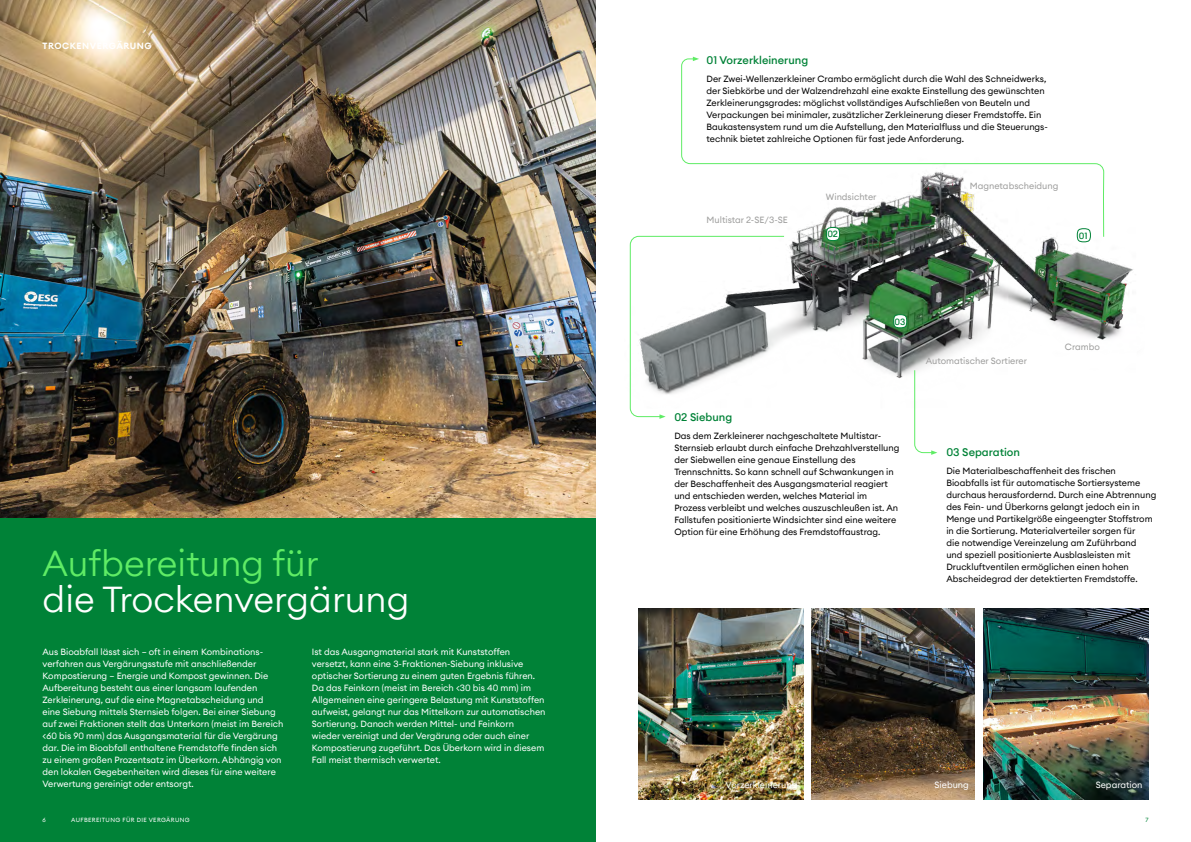
<style>
.page{position:relative;width:1191px;height:842px;background:#fff}
.page>*{position:absolute;margin:0;border:0;box-sizing:border-box;transform-origin:0 0}
.t1{font:300 36px "Euclid Circular A";color:#fff}
.t2{font:300 36px "Euclid Circular A";color:#5fec65}
.t3{font:500 11px "Euclid Circular A";color:#008237}
.t4{font:9px/12px "Euclid Circular A";color:#000}
.t5{font:9px/12px "Euclid Circular A";color:#fff}
.t6{font:9px "Euclid Circular A";color:#9d9d9c}
.t7{font:600 9px "Euclid Circular A";letter-spacing:.06em;color:#fff}
.t8{font:500 9px "Euclid Circular A";color:#008237}
.t9{font:6px "Euclid Circular A";letter-spacing:.06em;color:#fff}
.t10{font:6px "Euclid Circular A";color:#008237}
</style>
<div class="page">
<img style="left:629px;top:170px;width:504px;height:240px">
<img style="left:0;top:0;width:595px;height:519px">
<div style="left:0;top:519px;width:595px;height:323px;background:#008237"></div>
<img style="left:983px;top:609px;width:165px;height:190px">
<img style="left:638px;top:609px;width:165px;height:190px">
<img style="left:811px;top:609px;width:164px;height:190px">
<svg style="left:825px;top:237px;width:15px;height:4px"></svg>
<svg style="left:893px;top:314px;width:14px;height:15px"></svg>
<svg style="left:1076px;top:237px;width:15px;height:6px"></svg>
<svg style="left:630px;top:236px;width:154px;height:183px"></svg>
<svg style="left:681px;top:59px;width:423px;height:178px"></svg>
<svg style="left:693px;top:57px;width:6px;height:4px"></svg>
<svg style="left:914px;top:370px;width:23px;height:85px"></svg>
<p class="t7" style="left:43px;top:40px;width:111px">TROCKENVERGÄRUNG</p>
<h1 class="t2" style="left:43px;top:540px;width:278px">Aufbereitung für</h1>
<h1 class="t1" style="left:43px;top:576px;width:368px">die Trockenvergärung</h1>
<p class="t5" style="left:43px;top:646px;width:242px">Aus Bioabfall lässt sich – oft in einem Kombinations&shy;verfahren aus Vergärungsstufe mit anschließender Kompostierung – Energie und Kompost gewinnen. Die Aufbereitung besteht aus einer langsam laufenden Zerkleinerung, auf die eine Magnetabscheidung und eine Siebung mittels Sternsieb folgen. Bei einer Siebung auf zwei Fraktionen stellt das Unterkorn (meist im Bereich &lt;60 bis 90 mm) das Ausgangsmaterial für die Vergärung dar. Die im Bioabfall enthaltene Fremdstoffe finden sich zu einem großen Prozentsatz im Überkorn. Abhängig von den lokalen Gegebenheiten wird dieses für eine weitere Verwertung gereinigt oder entsorgt.</p>
<p class="t5" style="left:312px;top:646px;width:235px">Ist das Ausgangmaterial stark mit Kunststoffen versetzt, kann eine 3-Fraktionen-Siebung inklusive optischer Sortierung zu einem guten Ergebnis führen.<br>Da das Feinkorn (meist im Bereich &lt;30 bis 40 mm) im Allgemeinen eine geringere Belastung mit Kunststoffen aufweist, gelangt nur das Mittelkorn zur automatischen Sortierung. Danach werden Mittel- und Feinkorn<br>wieder vereinigt und der Vergärung oder auch einer Kompostierung zugeführt. Das Überkorn wird in diesem Fall meist thermisch verwertet.</p>
<p class="t9" style="left:43px;top:816px;width:5px">6</p>
<p class="t9" style="left:71px;top:816px;width:120px">AUFBEREITUNG FÜR DIE VERGÄRUNG</p>
<p class="t3" style="left:706px;top:53px;width:103px">01 Vorzerkleinerung</p>
<p class="t4" style="left:706px;top:72px;width:343px">Der Zwei-Wellenzerkleiner Crambo ermöglicht durch die Wahl des Schneidwerks, der Siebkörbe und der Walzendrehzahl eine exakte Einstellung des gewünschten Zerkleinerungsgrades: möglichst vollständiges Aufschließen von Beuteln und Verpackungen bei minimaler, zusätzlicher Zerkleinerung dieser Fremdstoffe. Ein Baukastensystem rund um die Aufstellung, den Materialfluss und die Steuerungs&shy;technik bietet zahlreiche Optionen für fast jede Anforderung.</p>
<p class="t6" style="left:706px;top:214px;width:83px">Multistar 2-SE/3-SE</p>
<p class="t6" style="left:826px;top:191px;width:52px">Windsichter</p>
<p class="t8" style="left:827px;top:228px;width:12px">02</p>
<p class="t6" style="left:970px;top:180px;width:90px">Magnetabscheidung</p>
<p class="t8" style="left:1079px;top:230px;width:10px">01</p>
<p class="t8" style="left:894px;top:316px;width:12px">03</p>
<p class="t3" style="left:674px;top:410px;width:59px">02 Siebung</p>
<p class="t4" style="left:674px;top:429px;width:226px">Das dem Zerkleinerer nachgeschaltete Multistar-Sternsieb erlaubt durch einfache Drehzahlverstellung der Siebwellen eine genaue Einstellung des Trennschnitts. So kann schnell auf Schwankungen in der Beschaffenheit des Ausgangsmaterial reagiert und entschieden werden, welches Material im Prozess verbleibt und welches auszuschleußen ist. An Fallstufen positionierte Windsichter sind eine weitere Option für eine Erhöhung des Fremdstoffaustrag.</p>
<p class="t6" style="left:926px;top:355px;width:103px">Automatischer Sortierer</p>
<p class="t6" style="left:1065px;top:341px;width:36px">Crambo</p>
<p class="t3" style="left:946px;top:445px;width:75px">03 Separation</p>
<p class="t4" style="left:946px;top:464px;width:211px">Die Materialbeschaffenheit des frischen Bioabfalls ist für automatische Sortiersysteme durchaus herausfordernd. Durch eine Abtrennung des Fein- und Überkorns gelangt jedoch ein in Menge und Partikelgröße eingeengter Stoffstrom in die Sortierung. Materialverteiler sorgen für<br>die notwendige Vereinzelung am Zuführband<br>und speziell positionierte Ausblasleisten mit Druckluftventilen ermöglichen einen hohen Abscheidegrad der detektierten Fremdstoffe.</p>
<p class="t5" style="left:725px;top:779px;width:73px">Vorzerkleinerung</p>
<p class="t5" style="left:934px;top:779px;width:36px">Siebung</p>
<p class="t5" style="left:1095px;top:779px;width:48px">Separation</p>
<p class="t10" style="left:1145px;top:816px;width:5px">7</p>
</div>
